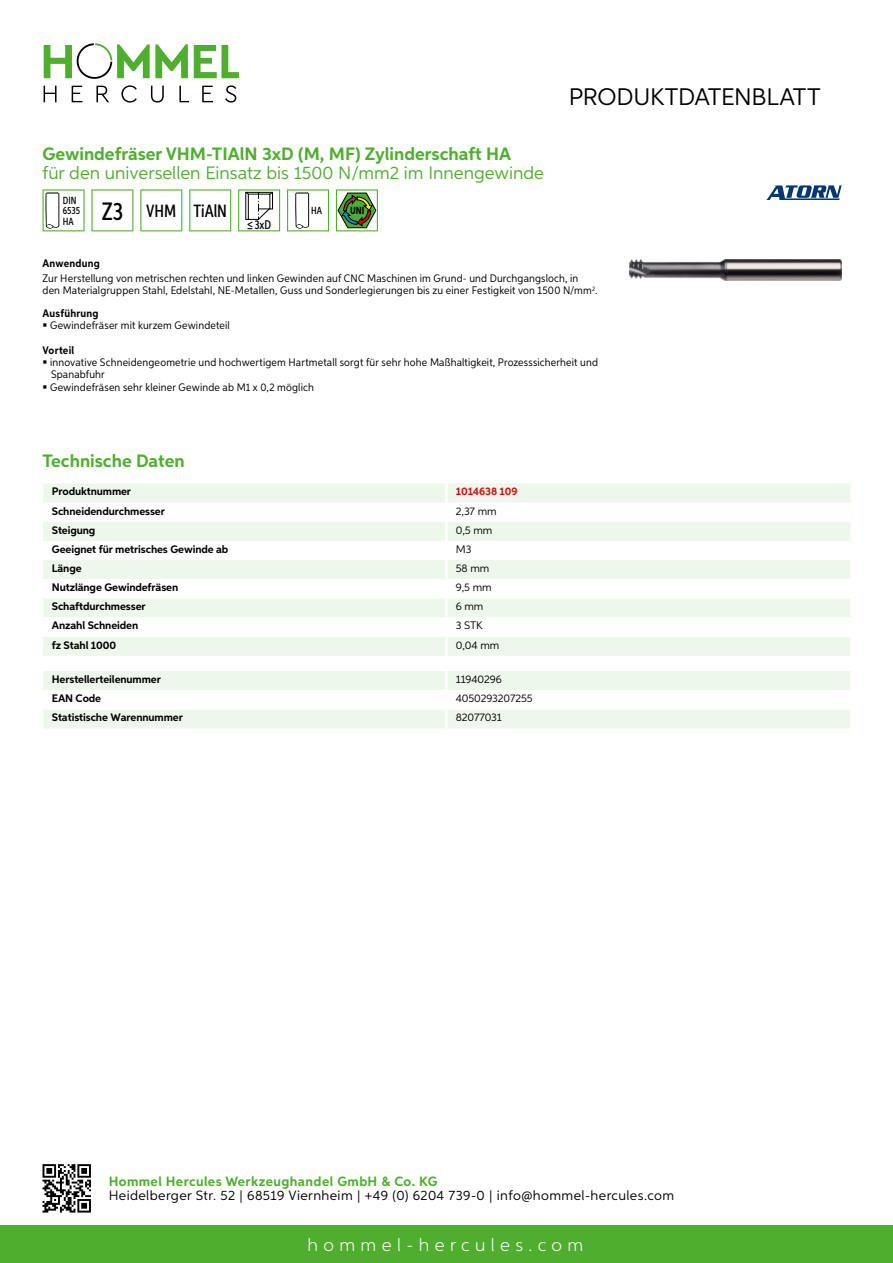
<style>
.page{position:relative;width:893px;height:1263px;background:#fff}
.page>*{position:absolute;margin:0;border:0;box-sizing:border-box;transform-origin:0 0}
.t1{font:24px "Aspira";letter-spacing:-.01em;color:#000}
.t2{font:700 18px "Aspira";color:#50ae2f}
.t3{font:18px "Aspira";color:#50ae2f}
.t4{font:300 18px "Aspira";letter-spacing:.3em;color:#fff}
.t5{font:500 17.85px "Aspira XX Nar";color:#000}
.t6{font:13.5px "Aspira";letter-spacing:.03em;color:#000}
.t7{font:700 13.5px "Aspira";letter-spacing:.03em;color:#50ae2f}
.t8{font:500 12.6px "Aspira XX Nar";color:#000}
.t9{font:10.95px/12.5px "Aspira Nar";letter-spacing:.015em;color:#000}
.t10{font:700 10.95px "Aspira";letter-spacing:-.01em;color:#000}
.t11{font:10.95px "Aspira";letter-spacing:-.01em;color:#000}
.t12{font:700 10.95px "Aspira Nar";letter-spacing:.02em;color:#000}
.t13{font:700 10.95px "Aspira";letter-spacing:-.01em;color:#cd1013}
.t14{font:500 10.35px/10.4px "Aspira XX Nar";color:#000}
.t15{font:700 10.35px "Aspira XX Nar";color:#000}
.s1{font-size:25.2px}
</style>
<div class="page">
<div style="left:0;top:1226px;width:893px;height:37px;background:#50ae2f"></div>
<svg style="left:43px;top:1164px;width:48px;height:48px"></svg>
<svg style="left:194px;top:45px;width:45px;height:33px"></svg>
<svg style="left:44px;top:43px;width:144px;height:36px"></svg>
<svg style="left:44px;top:86px;width:13px;height:16px"></svg>
<svg style="left:72px;top:86px;width:10px;height:16px"></svg>
<svg style="left:96px;top:86px;width:13px;height:16px"></svg>
<svg style="left:121px;top:85px;width:16px;height:18px"></svg>
<svg style="left:151px;top:86px;width:13px;height:17px"></svg>
<svg style="left:179px;top:86px;width:10px;height:16px"></svg>
<svg style="left:202px;top:86px;width:11px;height:16px"></svg>
<svg style="left:225px;top:85px;width:11px;height:18px"></svg>
<div style="left:43px;top:484px;width:807px;height:172px;background:#eef7eb"></div>
<svg style="left:43px;top:503px;width:807px;height:134px"></svg>
<hr style="left:445px;top:483px;width:3px;height:20px;background:#fff">
<hr style="left:445px;top:503px;width:3px;height:19px;background:#fff">
<hr style="left:445px;top:522px;width:3px;height:19px;background:#fff">
<hr style="left:445px;top:541px;width:3px;height:19px;background:#fff">
<hr style="left:445px;top:560px;width:3px;height:19px;background:#fff">
<hr style="left:445px;top:579px;width:3px;height:19px;background:#fff">
<hr style="left:445px;top:598px;width:3px;height:19px;background:#fff">
<hr style="left:445px;top:617px;width:3px;height:20px;background:#fff">
<hr style="left:445px;top:637px;width:3px;height:19px;background:#fff">
<svg style="left:43px;top:671px;width:807px;height:57px"></svg>
<hr style="left:445px;top:709px;width:3px;height:19px;background:#fff">
<svg style="left:43px;top:189px;width:42px;height:42px"></svg>
<svg style="left:91px;top:189px;width:42px;height:42px"></svg>
<svg style="left:140px;top:189px;width:42px;height:42px"></svg>
<svg style="left:189px;top:189px;width:42px;height:42px"></svg>
<svg style="left:238px;top:189px;width:42px;height:42px"></svg>
<svg style="left:287px;top:189px;width:42px;height:42px"></svg>
<svg style="left:336px;top:189px;width:42px;height:42px"></svg>
<img style="left:629px;top:259px;width:213px;height:22px">
<svg style="left:766px;top:185px;width:76px;height:15px"></svg>
<h2 class="t2" style="left:43px;top:142px;width:470px">Gewindefräser VHM-TIAlN 3xD (M, MF) Zylinderschaft HA</h2>
<h2 class="t3" style="left:43px;top:162px;width:503px">für den universellen Einsatz bis 1500 N/mm2 im Innengewinde</h2>
<p class="t14" style="left:63px;top:195px;width:19px">DIN<br>6535<br>HA</p>
<h3 class="t5" style="left:102px;top:200px;width:127px"><span class="s1">Z3</span> VHM TiAlN</h3>
<p class="t8" style="left:247px;top:217px;width:26px">≤3xD</p>
<p class="t14" style="left:311px;top:205px;width:12px">HA</p>
<p class="t15" style="left:350px;top:205px;width:16px">UNI</p>
<h1 class="t1" style="left:569px;top:82px;width:253px">Produktdatenblatt</h1>
<p class="t12" style="left:43px;top:257px;width:59px">Anwendung</p>
<p class="t9" style="left:43px;top:273px;width:556px;line-height:12px">Zur Herstellung von metrischen rechten und linken Gewinden auf CNC Maschinen im Grund- und Durchgangsloch, in den Materialgruppen Stahl, Edelstahl, NE-Metallen, Guss und Sonderlegierungen bis zu einer Festigkeit von 1500 N/mm<sup>2</sup>.</p>
<p class="t12" style="left:43px;top:306px;width:58px">Ausführung</p>
<p class="t9" style="left:50px;top:319px;width:181px">Gewindefräser mit kurzem Gewindeteil</p>
<p class="t12" style="left:43px;top:343px;width:33px">Vorteil</p>
<p class="t9" style="left:50px;top:356px;width:549px">innovative Schneidengeometrie und hochwertigem Hartmetall sorgt für sehr hohe Maßhaltigkeit, Prozesssicherheit und<br>Spanabfuhr<br>Gewindefräsen sehr kleiner Gewinde ab M1 x 0,2 möglich</p>
<h2 class="t2" style="left:43px;top:449px;width:144px">Technische Daten</h2>
<p class="t10" style="left:52px;top:485px;width:81px">Produktnummer</p>
<p class="t13" style="left:456px;top:485px;width:63px">1014638 109</p>
<p class="t10" style="left:52px;top:504px;width:115px">Schneidendurchmesser</p>
<p class="t11" style="left:456px;top:504px;width:42px">2,37 mm</p>
<p class="t10" style="left:52px;top:523px;width:45px">Steigung</p>
<p class="t11" style="left:456px;top:523px;width:38px">0,5 mm</p>
<p class="t10" style="left:52px;top:542px;width:178px">Geeignet für metrisches Gewinde ab</p>
<p class="t11" style="left:456px;top:542px;width:17px">M3</p>
<p class="t10" style="left:52px;top:561px;width:31px">Länge</p>
<p class="t11" style="left:456px;top:561px;width:35px">58 mm</p>
<p class="t10" style="left:52px;top:581px;width:128px">Nutzlänge Gewindefräsen</p>
<p class="t11" style="left:456px;top:581px;width:37px">9,5 mm</p>
<p class="t10" style="left:52px;top:600px;width:95px">Schaftdurchmesser</p>
<p class="t11" style="left:456px;top:600px;width:29px">6 mm</p>
<p class="t10" style="left:52px;top:619px;width:88px">Anzahl Schneiden</p>
<p class="t11" style="left:456px;top:619px;width:22px">3 STK</p>
<p class="t10" style="left:52px;top:638px;width:66px">fz Stahl 1000</p>
<p class="t11" style="left:456px;top:638px;width:45px">0,04 mm</p>
<p class="t10" style="left:52px;top:672px;width:111px">Herstellerteilenummer</p>
<p class="t11" style="left:456px;top:673px;width:47px">11940296</p>
<p class="t10" style="left:52px;top:692px;width:51px">EAN Code</p>
<p class="t11" style="left:456px;top:692px;width:78px">4050293207255</p>
<p class="t10" style="left:52px;top:711px;width:132px">Statistische Warennummer</p>
<p class="t11" style="left:456px;top:711px;width:48px">82077031</p>
<p class="t7" style="left:109px;top:1172px;width:330px">Hommel Hercules Werkzeughandel GmbH &amp; Co. KG</p>
<p class="t6" style="left:109px;top:1187px;width:567px">Heidelberger Str. 52 | 68519 Viernheim | +49 (0) 6204 739-0 | info@hommel-hercules.com</p>
<h2 class="t4" style="left:307px;top:1234px;width:277px">hommel-hercules.com</h2>
</div>
